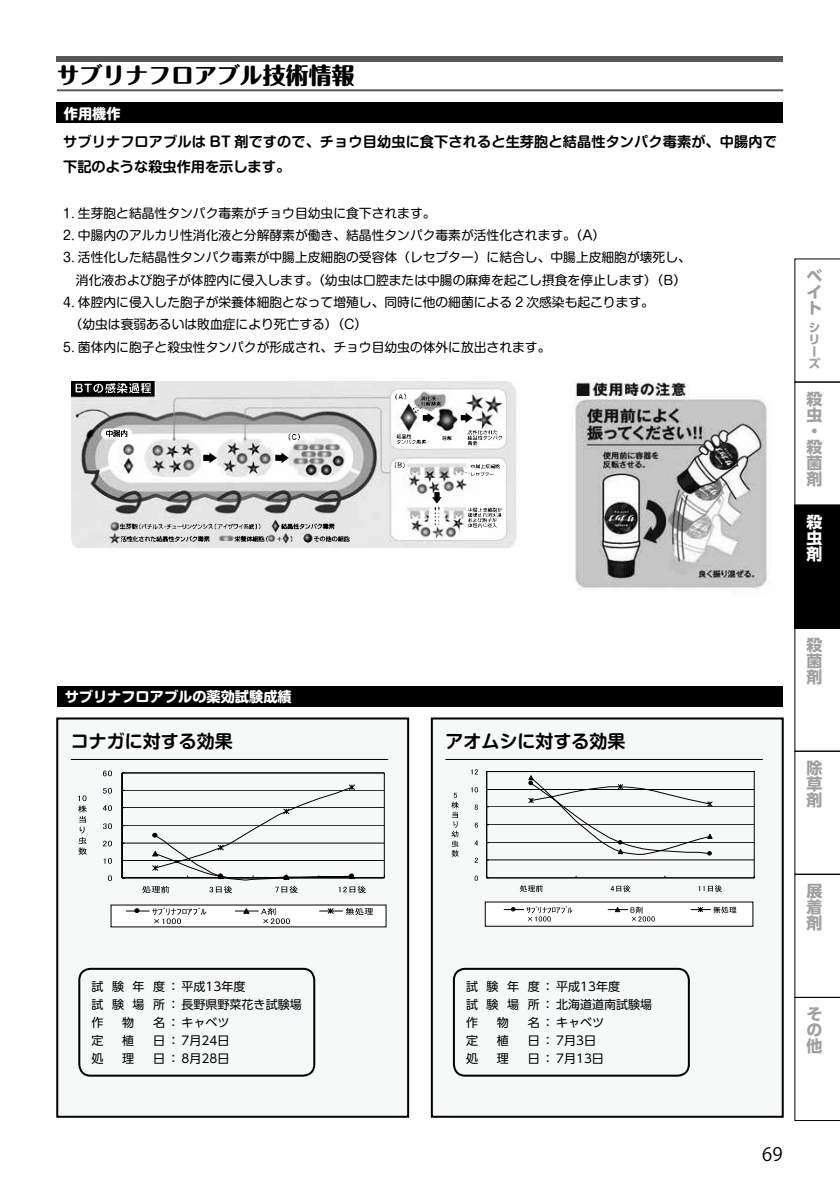
<style>
.page{position:relative;width:840px;height:1191px;background:#fff}
.page>*{position:absolute;margin:0;border:0;box-sizing:border-box;transform-origin:0 0}
.t1{font:800 22.8px "Maru Fo Pro";color:#000}
.t2{font:18.4px "Koz Go Pro";color:#000}
.t3{font:700 18px "Shin M Go Pr 6 N De";color:#000}
.t4{font:700 16px/16px "UD Shin Go Pro";color:#9fa0a0;text-align:justify}
.t5{font:700 16px/16px "UD Shin Go Pro";color:#fff;text-align:justify}
.t6{font:700 14.2px/24.8px "Shin M Go Pro De";letter-spacing:.005em;color:#000}
.t7{font:700 14.2px "Shin M Go Pro";color:#fff}
.t8{font:12.8px/22.4px "Shin M Go Pro";color:#000}
.t9{font:12px "UD Shin Go Pro";color:#000}
.t10{font:700 12px/12px "UD Shin Go Pro";color:#9fa0a0}
</style>
<div class="page">
<div style="left:57px;top:56px;width:725px;height:6px;background:#595757"></div>
<hr style="left:57px;top:89px;width:725px;height:2px;background:#595757">
<img style="left:575px;top:382px;width:192px;height:207px">
<div style="left:57px;top:103px;width:725px;height:20px;background:#000"></div>
<img style="left:74px;top:381px;width:443px;height:167px">
<img style="left:392px;top:391px;width:113px;height:148px">
<img style="left:72px;top:381px;width:283px;height:165px">
<div style="left:57px;top:718px;width:351px;height:398px;background:#f7f8f8"></div>
<div style="left:56px;top:717px;width:353px;height:400px;border:2px solid #000"></div>
<div style="left:431px;top:718px;width:351px;height:398px;background:#f7f8f8"></div>
<div style="left:430px;top:717px;width:353px;height:400px;border:2px solid #000"></div>
<div style="left:78px;top:967px;width:237px;height:109px;border:2px solid #000;border-radius:11px"></div>
<div style="left:452px;top:967px;width:237px;height:109px;border:2px solid #000;border-radius:11px"></div>
<svg style="left:794px;top:259px;width:45px;height:861px"></svg>
<hr style="left:71px;top:759px;width:317px;height:1px;background:#000">
<hr style="left:445px;top:759px;width:317px;height:1px;background:#000">
<hr style="left:122px;top:860px;width:262px;height:1px;background:#000">
<hr style="left:122px;top:843px;width:262px;height:1px;background:#000">
<hr style="left:122px;top:825px;width:262px;height:1px;background:#000">
<hr style="left:122px;top:807px;width:262px;height:1px;background:#000">
<hr style="left:122px;top:790px;width:262px;height:1px;background:#000">
<hr style="left:122px;top:773px;width:262px;height:1px;background:#000">
<hr style="left:122px;top:772px;width:262px;height:1px;background:#000">
<hr style="left:384px;top:773px;width:1px;height:104px;background:#000">
<hr style="left:122px;top:877px;width:262px;height:1px;background:#000">
<hr style="left:122px;top:773px;width:1px;height:104px;background:#000">
<svg style="left:108px;top:875px;width:4px;height:6px"></svg>
<svg style="left:103px;top:858px;width:9px;height:5px"></svg>
<svg style="left:103px;top:840px;width:9px;height:6px"></svg>
<svg style="left:103px;top:823px;width:9px;height:6px"></svg>
<svg style="left:103px;top:805px;width:9px;height:6px"></svg>
<svg style="left:103px;top:788px;width:9px;height:5px"></svg>
<svg style="left:103px;top:770px;width:9px;height:6px"></svg>
<svg style="left:142px;top:784px;width:223px;height:109px"></svg>
<svg style="left:78px;top:795px;width:9px;height:60px"></svg>
<div style="left:111px;top:905px;width:275px;height:22px;background:#fff"></div>
<svg style="left:126px;top:907px;width:80px;height:17px"></svg>
<svg style="left:235px;top:907px;width:55px;height:17px"></svg>
<svg style="left:319px;top:907px;width:54px;height:8px"></svg>
<div style="left:58px;top:686px;width:724px;height:20px;background:#000"></div>
<hr style="left:486px;top:860px;width:267px;height:1px;background:#000">
<hr style="left:486px;top:842px;width:267px;height:1px;background:#000">
<hr style="left:486px;top:824px;width:267px;height:1px;background:#000">
<hr style="left:486px;top:806px;width:267px;height:1px;background:#000">
<hr style="left:486px;top:789px;width:267px;height:1px;background:#000">
<hr style="left:486px;top:771px;width:267px;height:1px;background:#000">
<hr style="left:753px;top:771px;width:1px;height:107px;background:#000">
<hr style="left:486px;top:877px;width:267px;height:1px;background:#000">
<hr style="left:486px;top:771px;width:1px;height:107px;background:#000">
<svg style="left:527px;top:775px;width:185px;height:80px"></svg>
<svg style="left:474px;top:875px;width:3px;height:6px"></svg>
<svg style="left:474px;top:857px;width:3px;height:6px"></svg>
<svg style="left:474px;top:840px;width:4px;height:5px"></svg>
<svg style="left:474px;top:804px;width:3px;height:5px"></svg>
<svg style="left:471px;top:787px;width:6px;height:5px"></svg>
<svg style="left:471px;top:769px;width:6px;height:5px"></svg>
<svg style="left:519px;top:885px;width:23px;height:7px"></svg>
<svg style="left:610px;top:885px;width:20px;height:7px"></svg>
<svg style="left:698px;top:885px;width:23px;height:7px"></svg>
<svg style="left:451px;top:793px;width:7px;height:64px"></svg>
<div style="left:485px;top:902px;width:267px;height:24px;background:#fff"></div>
<svg style="left:504px;top:906px;width:68px;height:15px"></svg>
<svg style="left:607px;top:906px;width:47px;height:15px"></svg>
<svg style="left:690px;top:906px;width:46px;height:7px"></svg>
<h1 class="t1" style="left:57px;top:57px;width:299px">サブリナフロアブル技術情報</h1>
<p class="t7" style="left:64px;top:101px;width:58px">作用機作</p>
<p class="t6" style="left:63px;top:127px;width:714px">サブリナフロアブルは BT 剤ですので、チョウ目幼虫に食下されると生芽胞と結晶性タンパク毒素が、中腸内で下記のような殺虫作用を示します。</p>
<p class="t8" style="left:63px;top:200px;width:373px">1. 生芽胞と結晶性タンパク毒素がチョウ目幼虫に食下されます。</p>
<p class="t8" style="left:63px;top:222px;width:543px">2. 中腸内のアルカリ性消化液と分解酵素が働き、結晶性タンパク毒素が活性化されます。（A）</p>
<p class="t8" style="left:63px;top:245px;width:629px">3. 活性化した結晶性タンパク毒素が中腸上皮細胞の受容体（レセプター）に結合し、中腸上皮細胞が壊死し、　消化液および胞子が体腔内に侵入します。（幼虫は口腔または中腸の麻痺を起こし摂食を停止します）（B）</p>
<p class="t8" style="left:63px;top:289px;width:592px">4. 体腔内に侵入した胞子が栄養体細胞となって増殖し、同時に他の細菌による 2 次感染も起こります。　（幼虫は衰弱あるいは敗血症により死亡する）（C）</p>
<p class="t8" style="left:63px;top:334px;width:488px">5. 菌体内に胞子と殺虫性タンパクが形成され、チョウ目幼虫の体外に放出されます。</p>
<p class="t7" style="left:65px;top:685px;width:228px">サブリナフロアブルの薬効試験成績</p>
<h3 class="t3" style="left:71px;top:726px;width:164px">コナガに対する効果</h3>
<h3 class="t3" style="left:445px;top:726px;width:181px">アオムシに対する効果</h3>
<p class="t9" style="left:91px;top:976px;width:155px">試 験 年 度：平成13年度</p>
<p class="t9" style="left:91px;top:994px;width:212px">試 験 場 所：長野県野菜花き試験場</p>
<p class="t9" style="left:153px;top:1012px;width:78px">名：キャベツ</p>
<p class="t9" style="left:153px;top:1030px;width:78px">日： 7月24日</p>
<p class="t9" style="left:153px;top:1048px;width:78px">日： 8月28日</p>
<p class="t9" style="left:91px;top:1012px;width:13px">作</p>
<p class="t9" style="left:122px;top:1012px;width:13px">物</p>
<p class="t9" style="left:91px;top:1030px;width:13px">定</p>
<p class="t9" style="left:122px;top:1030px;width:13px">植</p>
<p class="t9" style="left:91px;top:1048px;width:13px">処</p>
<p class="t9" style="left:122px;top:1048px;width:13px">理</p>
<p class="t9" style="left:466px;top:976px;width:155px">試 験 年 度：平成13年度</p>
<p class="t9" style="left:466px;top:994px;width:188px">試 験 場 所：北海道道南試験場</p>
<p class="t9" style="left:527px;top:1012px;width:78px">名：キャベツ</p>
<p class="t9" style="left:527px;top:1030px;width:70px">日： 7月3日</p>
<p class="t9" style="left:527px;top:1048px;width:78px">日： 7月13日</p>
<p class="t9" style="left:466px;top:1012px;width:13px">作</p>
<p class="t9" style="left:496px;top:1012px;width:13px">物</p>
<p class="t9" style="left:466px;top:1030px;width:13px">定</p>
<p class="t9" style="left:496px;top:1030px;width:13px">植</p>
<p class="t9" style="left:466px;top:1048px;width:13px">処</p>
<p class="t9" style="left:496px;top:1048px;width:13px">理</p>
<p class="t4" style="left:806px;top:267px;width:17px">ベイト</p>
<p class="t10" style="left:808px;top:321px;width:14px">シリーズ</p>
<p class="t4" style="left:806px;top:390px;width:17px;text-align:left">殺虫・殺菌剤</p>
<p class="t5" style="left:806px;top:513px;width:17px">殺虫剤</p>
<p class="t4" style="left:806px;top:636px;width:17px">殺菌剤</p>
<p class="t4" style="left:806px;top:759px;width:17px">除草剤</p>
<p class="t4" style="left:806px;top:882px;width:17px">展着剤</p>
<p class="t4" style="left:806px;top:1005px;width:17px">その他</p>
<h2 class="t2" style="left:761px;top:1142px;width:22px">69</h2>
</div>
